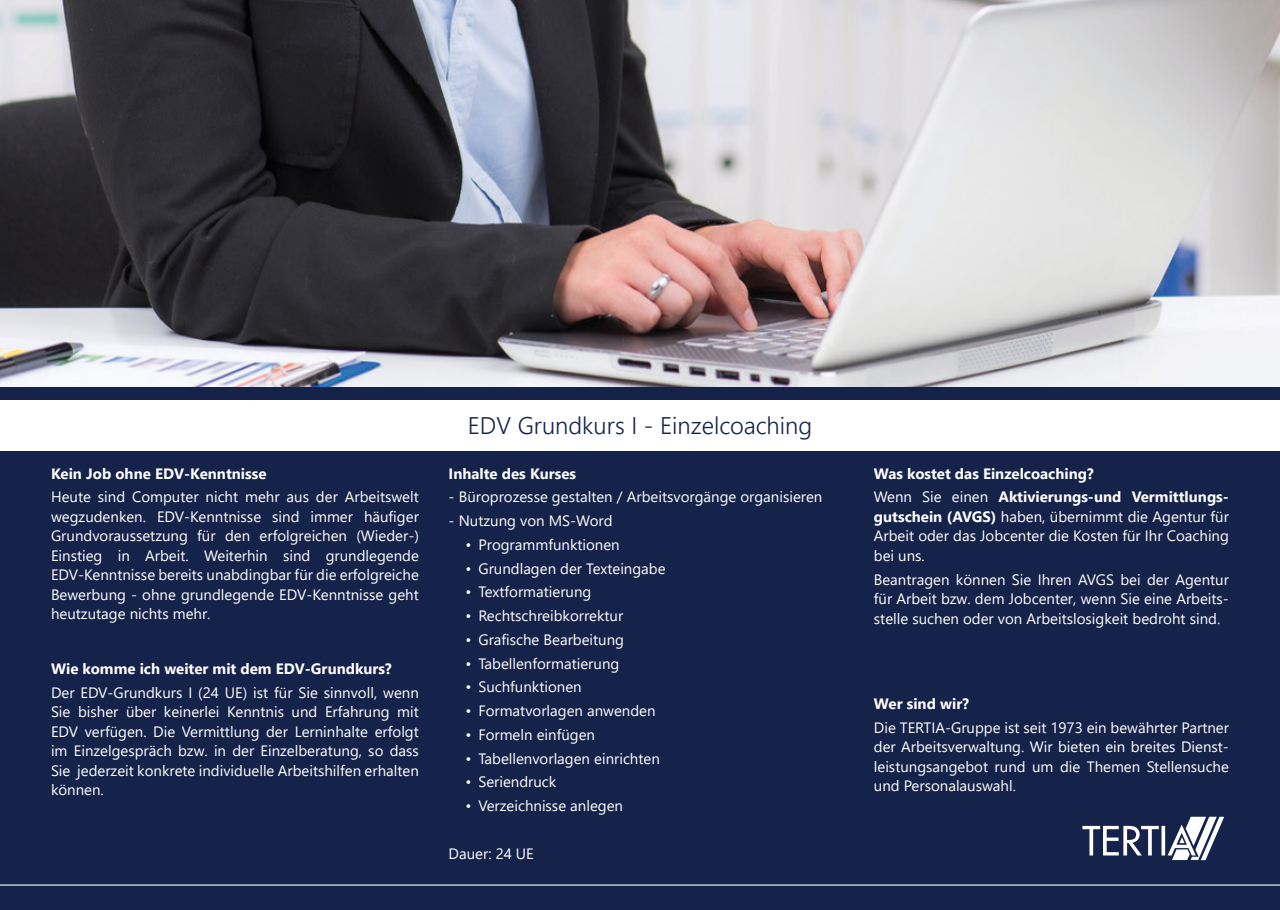
<style>
.page{position:relative;width:1280px;height:910px;background:#fff}
.page>*{position:absolute;margin:0;border:0;box-sizing:border-box;transform-origin:0 0}
.t1{font:300 24px "Segoe UI";color:#15224a}
.t2{font:15px/19.5px "Segoe UI";color:#fff;text-align:justify}
.t3{font:700 15px/23.7px "Segoe UI";color:#fff}
.s1{font-weight:400}
.s2{font-weight:700}
</style>
<div class="page">
<div style="left:0;top:387px;width:1280px;height:523px;background:#15224a"></div>
<hr style="left:0;top:884px;width:1280px;height:2px;background:#fff">
<svg style="left:1082px;top:817px;width:142px;height:43px"></svg>
<div style="left:0;top:400px;width:1280px;height:51px;background:#fff"></div>
<img style="left:0;top:0;width:1280px;height:387px">
<p class="t3" style="left:51px;top:460px;width:217px">Kein Job ohne EDV-Kenntnisse</p>
<p class="t2" style="left:51px;top:486px;width:369px">Heute sind Computer nicht mehr aus der Arbeitswelt wegzudenken. EDV-Kenntnisse sind immer häufiger Grundvoraussetzung für den erfolgreichen (Wieder-)<br>Einstieg in Arbeit. Weiterhin sind grundlegende EDV-Kenntnisse bereits unabdingbar für die erfolgreiche Bewerbung - ohne grundlegende EDV-Kenntnisse geht heutzutage nichts mehr.</p>
<p class="t3" style="left:51px;top:656px;width:342px">Wie komme ich weiter mit dem EDV-Grundkurs?</p>
<p class="t2" style="left:51px;top:681px;width:369px">Der EDV-Grundkurs I (24 UE) ist für Sie sinnvoll, wenn Sie bisher über keinerlei Kenntnis und Erfahrung mit EDV verfügen. Die Vermittlung der Lerninhalte erfolgt im Einzelgespräch bzw. in der Einzelberatung, so dass Sie jederzeit konkrete individuelle Arbeitshilfen erhalten können.</p>
<h1 class="t1" style="left:468px;top:403px;width:346px">EDV Grundkurs I - Einzelcoaching</h1>
<p class="t3" style="left:449px;top:460px;width:129px">Inhalte des Kurses</p>
<p class="t2" style="left:449px;top:486px;width:375px">- Büroprozesse gestalten / Arbeitsvorgänge organisieren</p>
<p class="t2" style="left:449px;top:510px;width:165px">- Nutzung von MS-Word</p>
<p class="t2" style="left:466px;top:533px;width:156px">• Programmfunktionen</p>
<p class="t2" style="left:466px;top:557px;width:201px">• Grundlagen der Texteingabe</p>
<p class="t2" style="left:466px;top:581px;width:127px">• Textformatierung</p>
<p class="t2" style="left:466px;top:605px;width:159px">• Rechtschreibkorrektur</p>
<p class="t2" style="left:466px;top:628px;width:160px">• Grafische Bearbeitung</p>
<p class="t2" style="left:466px;top:652px;width:155px">• Tabellenformatierung</p>
<p class="t2" style="left:466px;top:676px;width:118px">• Suchfunktionen</p>
<p class="t2" style="left:466px;top:700px;width:191px">• Formatvorlagen anwenden</p>
<p class="t2" style="left:466px;top:723px;width:131px">• Formeln einfügen</p>
<p class="t2" style="left:466px;top:747px;width:196px">• Tabellenvorlagen einrichten</p>
<p class="t2" style="left:466px;top:771px;width:92px">• Seriendruck</p>
<p class="t2" style="left:466px;top:795px;width:159px">• Verzeichnisse anlegen</p>
<p class="t2" style="left:449px;top:842px;width:87px">Dauer: 24 UE</p>
<p class="t3" style="left:874px;top:460px;width:357px">Was kostet das Einzelcoaching?<br><span class="s1">Wenn Sie einen</span> Aktivierungs-und Vermittlungs-</p>
<p class="t2" style="left:874px;top:505px;width:357px"><span class="s2">gutschein (AVGS)</span> haben, übernimmt die Agentur für Arbeit oder das Jobcenter die Kosten für Ihr Coaching bei uns.</p>
<p class="t2" style="left:874px;top:568px;width:357px">Beantragen können Sie Ihren AVGS bei der Agentur für Arbeit bzw. dem Jobcenter, wenn Sie eine Arbeits&shy;stelle suchen oder von Arbeitslosigkeit bedroht sind.</p>
<p class="t3" style="left:874px;top:691px;width:97px">Wer sind wir?</p>
<p class="t2" style="left:874px;top:716px;width:357px">Die TERTIA-Gruppe ist seit 1973 ein bewährter Partner der Arbeitsverwaltung. Wir bieten ein breites Dienst&shy;leistungsangebot rund um die Themen Stellensuche und Personalauswahl.</p>
</div>
